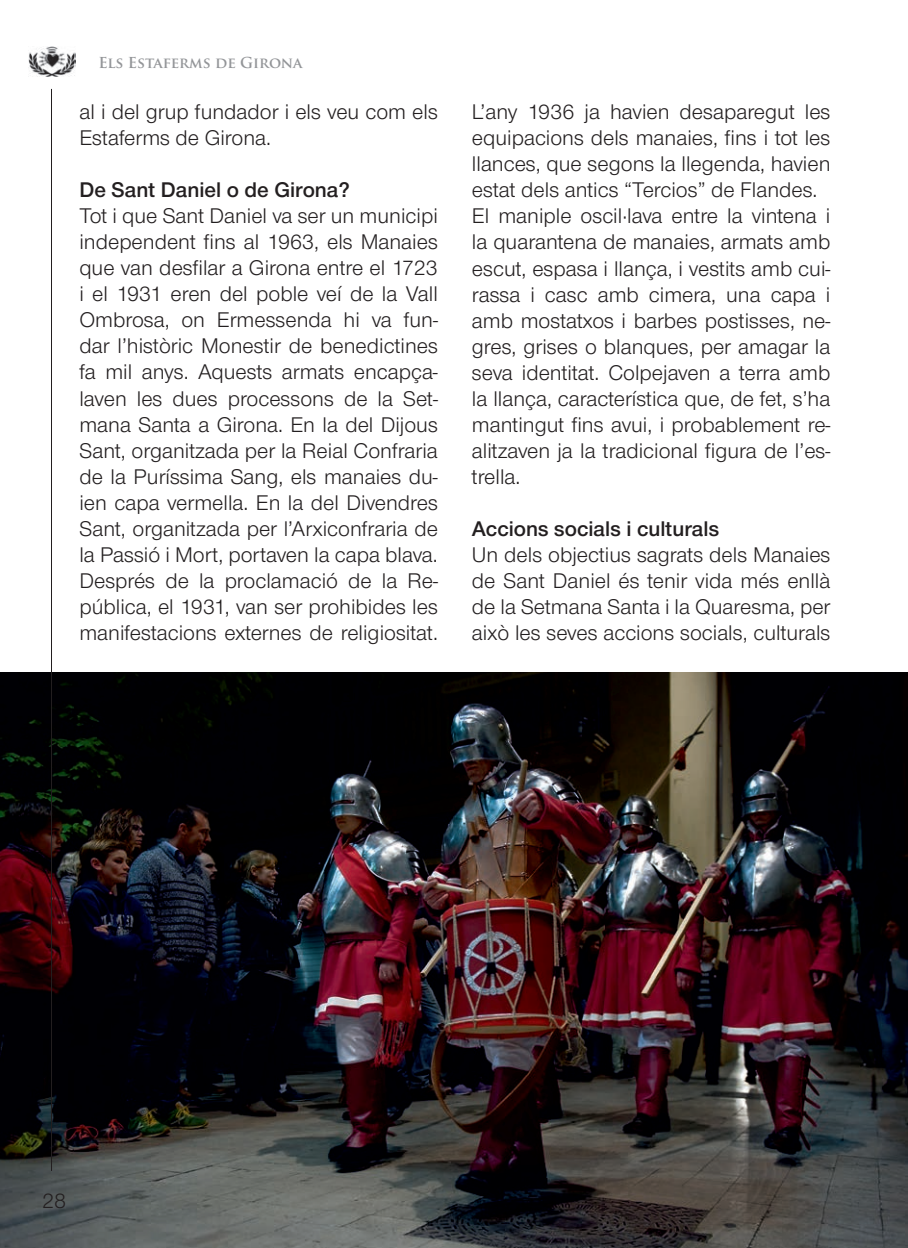
<style>
.page{position:relative;width:908px;height:1248px;background:#fff}
.page>*{position:absolute;margin:0;border:0;box-sizing:border-box;transform-origin:0 0}
.t1{font:22px/26px "Nimbus Sans Novus T";color:#231f20}
.t2{font:600 22px "Nimbus Sans Novus T";color:#231f20}
.t3{font:700 14.8px "Trajan Pro";letter-spacing:-.005em;color:#939598}
</style>
<div class="page">
<img style="left:29px;top:46px;width:47px;height:31px">
<img style="left:0;top:672px;width:907px;height:575px">
<hr style="left:51px;top:89px;width:1px;height:1081px;background:#231f20">
<p class="t3" style="left:98px;top:53px;width:205px">Els Estaferms de Girona</p>
<p class="t1" style="left:79px;top:99px;width:360px">al i del grup fundador i els veu com els<br>Estaferms de Girona.</p>
<p class="t2" style="left:79px;top:177px;width:272px">De Sant Daniel o de Girona?</p>
<p class="t1" style="left:79px;top:203px;width:360px;text-align:justify">Tot i que Sant Daniel va ser un municipi independent fins al 1963, els Manaies que van desfilar a Girona entre el 1723 i el 1931 eren del poble veí de la Vall Ombrosa, on Ermessenda hi va fun&shy;dar l’històric Monestir de benedictines fa mil anys. Aquests armats encapça&shy;laven les dues processons de la Set&shy;mana Santa a Girona. En la del Dijous Sant, organitzada per la Reial Confraria de la Puríssima Sang, els manaies du&shy;ien capa vermella. En la del Divendres Sant, organitzada per l’Arxiconfraria de la Passió i Mort, portaven la capa blava.<br>Després de la proclamació de la Re&shy;pública, el 1931, van ser prohibides les manifestacions externes de religiositat.</p>
<p class="t1" style="left:471px;top:99px;width:360px">L’any 1936 ja havien desaparegut les equipacions dels manaies, fins i tot les llances, que segons la llegenda, havien estat dels antics “Tercios” de Flandes.<br>El maniple oscil·lava entre la vintena i la quarantena de manaies, armats amb escut, espasa i llança, i vestits amb cui&shy;rassa i casc amb cimera, una capa i amb mostatxos i barbes postisses, ne&shy;gres, grises o blanques, per amagar la seva identitat. Colpejaven a terra amb la llança, característica que, de fet, s’ha mantingut fins avui, i probablement re&shy;alitzaven ja la tradicional figura de l’es&shy;trella.</p>
<p class="t2" style="left:471px;top:515px;width:249px">Accions socials i culturals</p>
<p class="t1" style="left:471px;top:541px;width:360px;text-align:justify">Un dels objectius sagrats dels Manaies de Sant Daniel és tenir vida més enllà de la Setmana Santa i la Quaresma, per això les seves accions socials, culturals</p>
<p class="t1" style="left:42px;top:1187px;width:26px">28</p>
</div>
